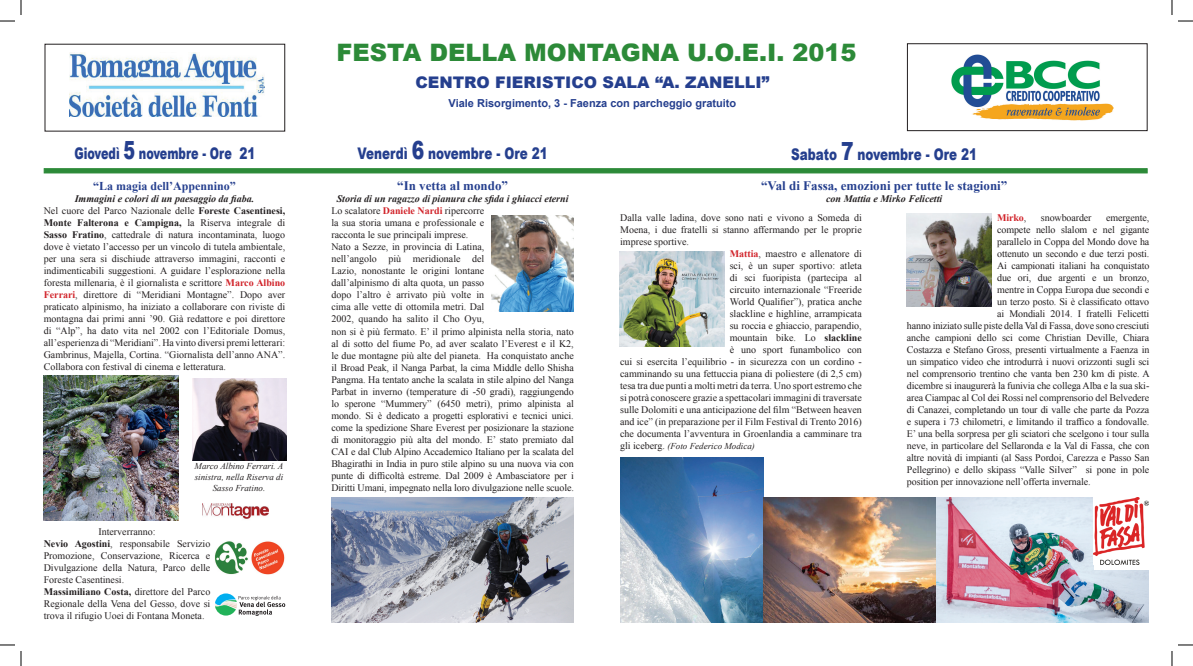
<style>
.page{position:relative;width:1193px;height:666px;background:#fff}
.page>*{position:absolute;margin:0;border:0;box-sizing:border-box;transform-origin:0 0}
.t1{font:900 24px "Arial";color:#2c8a38}
.t2{font:900 16px "Arial";color:#253f8e;scale:.75 1}
.t3{font:900 16px "Arial";color:#253f8e}
.t4{font:900 16px "Arial";color:#253f8e;scale:.7 1}
.t5{font:700 13px "Times New Roman";color:#253f8e}
.t6{font:700 12px "Times New Roman";color:#253f8e}
.t7{font:700 11px "Arial";color:#253f8e}
.t8{font:10px/12px "Times New Roman";color:#231f20}
.t9{font:italic 700 10px "Times New Roman";color:#231f20}
.t10{font:700 10px "Times New Roman";letter-spacing:-.01em;color:#d1232a}
.t11{font:italic 9px/10.8px "Times New Roman";color:#231f20;text-align:center}
.s1{font-size:25px}
.s2{font-weight:700;font-style:italic}
.s3{font-weight:700}
.s4{font-weight:700;color:#d1232a}
.s5{font-style:normal;font-size:10px}
.s6{font-weight:400;color:#231f20}
</style>
<div class="page">
<svg style="left:44px;top:168px;width:1104px;height:5px;background:#318c3c"></svg>
<div style="left:907px;top:43px;width:241px;height:88px;border:1px solid #231f20"></div>
<img style="left:44px;top:375px;width:134px;height:145px">
<svg style="left:215px;top:593px;width:70px;height:23px"></svg>
<img style="left:193px;top:378px;width:93px;height:83px">
<img style="left:202px;top:503px;width:66px;height:16px">
<img style="left:492px;top:215px;width:82px;height:97px">
<img style="left:331px;top:497px;width:243px;height:125px">
<img style="left:620px;top:251px;width:104px;height:96px">
<img style="left:907px;top:213px;width:84px;height:93px">
<img style="left:763px;top:497px;width:385px;height:125px">
<img style="left:620px;top:457px;width:143px;height:165px">
<div style="left:1094px;top:497px;width:54px;height:72px;background:linear-gradient(to right,#fff,#fff)"></div>
<img style="left:1094px;top:497px;width:54px;height:67px">
<img style="left:70px;top:52px;width:195px;height:65px">
<img style="left:951px;top:54px;width:163px;height:67px">
<img style="left:215px;top:541px;width:70px;height:33px">
<svg style="left:0;top:644px;width:15px;height:1px"></svg>
<svg style="left:1178px;top:644px;width:15px;height:1px"></svg>
<svg style="left:0;top:0;width:22px;height:22px"></svg>
<svg style="left:20px;top:651px;width:2px;height:15px"></svg>
<svg style="left:1171px;top:0;width:22px;height:22px"></svg>
<svg style="left:1171px;top:651px;width:2px;height:15px"></svg>
<h1 class="t1" style="left:336px;top:35px;width:521px">FESTA DELLA MONTAGNA U.O.E.I. 2015</h1>
<h2 class="t3" style="left:415px;top:70px;width:212px">CENTRO FIERISTICO Sala</h2>
<h2 class="t3" style="left:655px;top:70px;width:54px">“A. Zanelli</h2>
<h2 class="t3" style="left:762px;top:70px;width:9px">”</h2>
<p class="t7" style="left:449px;top:95px;width:289px">Viale Risorgimento, 3 - Faenza con parcheggio gratuito</p>
<h2 class="t2" style="left:791px;top:142px;width:250px">Sabato <span class="s1">7</span> novembre - Ore 21</h2>
<h2 class="t4" style="left:74px;top:142px;width:260px">Giovedì <span class="s1">5</span> novembre - Ore 21</h2>
<h2 class="t2" style="left:357px;top:142px;width:256px">Venerdì <span class="s1">6</span> novembre - Ore 21</h2>
<p class="t6" style="left:93px;top:177px;width:144px">“La magia dell’Appennino”</p>
<p class="t8" style="left:44px;top:192px;width:243px;text-indent:31px"><span class="s2">Immagini e colori di un paesaggio da fiaba.<br></span>Nel cuore del Parco Nazionale delle <span class="s3">Foreste Casentinesi, Monte Falterona e Campigna,</span> la Riserva integrale di <span class="s3">Sasso Fratino</span>, cattedrale di natura incontaminata, luogo dove è vietato l’accesso per un vincolo di tutela ambientale, per una sera si dischiude attraverso immagini, racconti e indimenticabili suggestioni. A guidare l’esplorazione nella foresta millenaria, è il giornalista e scrittore <span class="s4">Marco Albino Ferrari</span>, direttore di “Meridiani Montagne”. Dopo aver praticato alpinismo, ha iniziato a collaborare con riviste di montagna dai primi anni ’90. Già redattore e poi direttore di “Alp”, ha dato vita nel 2002 con l’Editoriale Domus, all’esperienza di “Meridiani”. Ha vinto diversi premi letterari:<br>Gambrinus, Majella, Cortina. “Giornalista dell’anno ANA”.<br>Collabora con festival di cinema e letteratura.</p>
<p class="t11" style="left:195px;top:461px;width:90px">Marco Albino Ferrari. A sinistra, nella Riserva di<br>Sasso Fratino.</p>
<p class="t8" style="left:44px;top:525px;width:168px;text-indent:55px">Interverranno:<br><span class="s3">Nevio Agostini</span>, responsabile Servizio Promozione, Conservazione, Ricerca e Divulgazione della Natura, Parco delle Foreste Casentinesi.<br><span class="s3">Massimiliano Costa,</span> direttore del Parco Regionale della Vena del Gesso, dove si trova il rifugio Uoei di Fontana Moneta.</p>
<h3 class="t5" style="left:397px;top:177px;width:112px">“In vetta al mondo”</h3>
<p class="t8" style="left:331px;top:193px;width:244px;text-indent:5px"><span class="s2">Storia di un ragazzo di pianura che sfida i ghiacci eterni </span>Lo scalatore <span class="s4">Daniele Nardi</span> ripercorre<br>la sua storia umana e professionale e<br>racconta le sue principali imprese.<br>Nato a Sezze, in provincia di Latina,<br>nell’angolo più meridionale del<br>Lazio, nonostante le origini lontane<br>dall’alpinismo di alta quota, un passo<br>dopo l’altro è arrivato più volte in<br>cima alle vette di ottomila metri. Dal<br>2002, quando ha salito il Cho Oyu,<br>non si è più fermato. E’ il primo alpinista nella storia, nato al di sotto del fiume Po, ad aver scalato l’Everest e il K2, le due montagne più alte del pianeta. Ha conquistato anche il Broad Peak, il Nanga Parbat, la cima Middle dello Shisha Pangma. Ha tentato anche la scalata in stile alpino del Nanga Parbat in inverno (temperature di -50 gradi), raggiungendo lo sperone “Mummery” (6450 metri), primo alpinista al mondo. Si è dedicato a progetti esplorativi e tecnici unici. come la spedizione Share Everest per posizionare la stazione di monitoraggio più alta del mondo. E’ stato premiato dal CAI e dal Club Alpino Accademico Italiano per la scalata del Bhagirathi in India in puro stile alpino su una nuova via con punte di difficoltà estreme. Dal 2009 è Ambasciatore per i Diritti Umani, impegnato nella loro divulgazione nelle scuole.</p>
<h3 class="t5" style="left:761px;top:177px;width:248px">“Val di Fassa, emozioni per tutte le stagioni”</h3>
<p class="t9" style="left:826px;top:192px;width:118px">con Mattia e Mirko Felicetti</p>
<p class="t8" style="left:620px;top:211px;width:243px">Dalla valle ladina, dove sono nati e vivono a Someda di</p>
<p class="t8" style="left:620px;top:223px;width:243px">Moena, i due fratelli si stanno affermando per le proprie</p>
<p class="t8" style="left:620px;top:235px;width:70px">imprese sportive.</p>
<p class="t8" style="left:730px;top:247px;width:134px"><span class="s4">Mattia</span>, maestro e allenatore di</p>
<p class="t8" style="left:730px;top:259px;width:134px">sci, è un super sportivo: atleta</p>
<p class="t8" style="left:730px;top:271px;width:134px">di sci fuoripista (partecipa al</p>
<p class="t8" style="left:730px;top:283px;width:134px">circuito internazionale “Freeride</p>
<p class="t8" style="left:730px;top:295px;width:134px">World Qualifier”), pratica anche</p>
<p class="t8" style="left:730px;top:307px;width:134px">slackline e highline, arrampicata</p>
<p class="t8" style="left:730px;top:319px;width:134px">su roccia e ghiaccio, parapendio,</p>
<p class="t8" style="left:730px;top:331px;width:134px">mountain bike. Lo <span class="s3">slackline</span></p>
<p class="t8" style="left:730px;top:343px;width:134px">è uno sport funambolico con</p>
<p class="t8" style="left:620px;top:355px;width:243px">cui si esercita l’equilibrio - in sicurezza con un cordino -</p>
<p class="t8" style="left:620px;top:367px;width:243px">camminando su una fettuccia piana di poliestere (di 2,5 cm)</p>
<p class="t8" style="left:620px;top:379px;width:243px">tesa tra due punti a molti metri da terra. Uno sport estremo che</p>
<p class="t8" style="left:620px;top:391px;width:243px">si potrà conoscere grazie a spettacolari immagini di traversate</p>
<p class="t8" style="left:620px;top:403px;width:243px">sulle Dolomiti e una anticipazione del film “Between heaven</p>
<p class="t8" style="left:620px;top:415px;width:243px">and ice” (in preparazione per il Film Festival di Trento 2016)</p>
<p class="t8" style="left:620px;top:427px;width:243px">che documenta l’avventura in Groenlandia a camminare tra</p>
<p class="t11" style="left:620px;top:440px;width:136px"><span class="s5">gli iceberg.</span> (Foto Federico Modica)</p>
<p class="t10" style="left:997px;top:210px;width:31px">Mirko<span class="s6">,</span></p>
<p class="t8" style="left:1041px;top:211px;width:52px">snowboarder</p>
<p class="t8" style="left:1106px;top:211px;width:45px">emergente,</p>
<p class="t8" style="left:997px;top:223px;width:154px">compete nello slalom e nel gigante</p>
<p class="t8" style="left:997px;top:235px;width:154px">parallelo in Coppa del Mondo dove ha</p>
<p class="t8" style="left:997px;top:247px;width:154px">ottenuto un secondo e due terzi posti.</p>
<p class="t8" style="left:997px;top:259px;width:154px">Ai campionati italiani ha conquistato</p>
<p class="t8" style="left:997px;top:271px;width:154px">due ori, due argenti e un bronzo,</p>
<p class="t8" style="left:997px;top:283px;width:154px">mentre in Coppa Europa due secondi e</p>
<p class="t8" style="left:997px;top:295px;width:154px">un terzo posto. Si è classificato ottavo</p>
<p class="t8" style="left:997px;top:307px;width:154px">ai Mondiali 2014. I fratelli Felicetti</p>
<p class="t8" style="left:907px;top:319px;width:244px">hanno iniziato sulle piste della Val di Fassa, dove sono cresciuti</p>
<p class="t8" style="left:907px;top:331px;width:244px">anche campioni dello sci come Christian Deville, Chiara</p>
<p class="t8" style="left:907px;top:343px;width:244px">Costazza e Stefano Gross, presenti virtualmente a Faenza in</p>
<p class="t8" style="left:907px;top:355px;width:244px">un simpatico video che introdurrà i nuovi orizzonti sugli sci</p>
<p class="t8" style="left:907px;top:367px;width:244px">nel comprensorio trentino che vanta ben 230 km di piste. A</p>
<p class="t8" style="left:907px;top:379px;width:244px">dicembre si inaugurerà la funivia che collega Alba e la sua ski-</p>
<p class="t8" style="left:907px;top:391px;width:244px">area Ciampac al Col dei Rossi nel comprensorio del Belvedere</p>
<p class="t8" style="left:907px;top:403px;width:244px">di Canazei, completando un tour di valle che parte da Pozza</p>
<p class="t8" style="left:907px;top:415px;width:244px">e supera i 73 chilometri, e limitando il traffico a fondovalle.</p>
<p class="t8" style="left:907px;top:427px;width:244px">E’ una bella sorpresa per gli sciatori che scelgono i tour sulla</p>
<p class="t8" style="left:907px;top:439px;width:244px">neve, in particolare del Sellaronda e la Val di Fassa, che con</p>
<p class="t8" style="left:907px;top:451px;width:244px">altre novità di impianti (al Sass Pordoi, Carezza e Passo San</p>
<p class="t8" style="left:907px;top:463px;width:244px">Pellegrino) e dello skipass “Valle Silver” si pone in pole</p>
<p class="t8" style="left:907px;top:475px;width:185px">position per innovazione nell’offerta invernale.</p>
</div>
